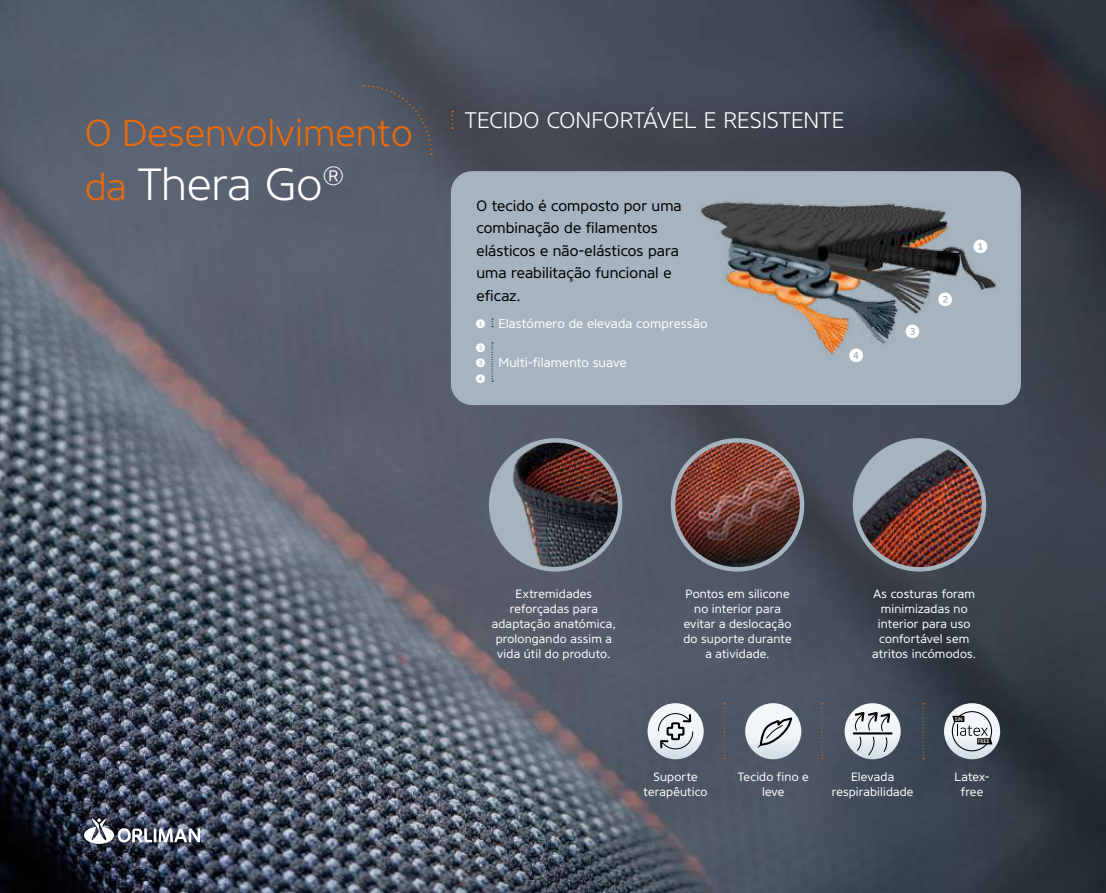
<style>
.page{position:relative;width:1106px;height:893px;background:#fff}
.page>*{position:absolute;margin:0;border:0;box-sizing:border-box;transform-origin:0 0}
.t1{font:300 45px "Core Sans NR";color:#fff}
.t2{font:300 37.5px "Core Sans NR";color:#ed6b06}
.t3{font:300 22.5px "Core Sans NR";letter-spacing:.005em;color:#fff}
.t4{font:15px/22.5px "Core Sans NR";letter-spacing:.005em;color:#000}
.t5{font:12.75px "Core Sans NR";letter-spacing:.01em;color:#fff}
.t6{font:12px/15px "Core Sans NR";letter-spacing:.01em;color:#fff;text-align:center}
.t7{font:600 5.55px "Foundry Sterling OT3";color:#fff}
.s1{font-size:37.5px;color:#ed6b06}
</style>
<div class="page">
<img style="left:0;top:0;width:1106px;height:893px">
<svg style="left:724px;top:703px;width:1px;height:56px"></svg>
<svg style="left:821px;top:703px;width:2px;height:56px"></svg>
<svg style="left:922px;top:703px;width:2px;height:56px"></svg>
<svg style="left:647px;top:703px;width:56px;height:56px"></svg>
<svg style="left:657px;top:713px;width:36px;height:37px"></svg>
<svg style="left:745px;top:703px;width:56px;height:56px"></svg>
<svg style="left:757px;top:718px;width:36px;height:30px"></svg>
<svg style="left:844px;top:703px;width:56px;height:56px"></svg>
<svg style="left:853px;top:710px;width:38px;height:46px"></svg>
<svg style="left:944px;top:703px;width:56px;height:56px"></svg>
<svg style="left:951px;top:711px;width:41px;height:40px"></svg>
<div style="left:451px;top:171px;width:569px;height:234px;background:#a6b4bf;border-radius:21px"></div>
<svg style="left:451px;top:111px;width:2px;height:18px"></svg>
<svg style="left:363px;top:84px;width:69px;height:71px;background:#505662"></svg>
<div style="left:489px;top:438px;width:133px;height:134px;background:#a6b4bf;border-radius:50%"></div>
<img style="left:501px;top:443px;width:117px;height:124px">
<svg style="left:852px;top:438px;width:134px;height:134px;background:#9ba5af"></svg>
<img style="left:857px;top:443px;width:124px;height:124px;border-radius:62px">
<svg style="left:671px;top:438px;width:133px;height:134px;background:#9ea8b2"></svg>
<img style="left:675px;top:443px;width:124px;height:124px;border-radius:62px">
<svg style="left:492px;top:342px;width:1px;height:40px"></svg>
<img style="left:700px;top:201px;width:299px;height:155px">
<svg style="left:84px;top:818px;width:120px;height:26px"></svg>
<svg style="left:973px;top:239px;width:14px;height:14px"></svg>
<svg style="left:938px;top:292px;width:14px;height:14px"></svg>
<svg style="left:905px;top:325px;width:14px;height:13px"></svg>
<svg style="left:849px;top:348px;width:14px;height:8px"></svg>
<h2 class="t2" style="left:85px;top:108px;width:329px">O Desenvolvimento</h2>
<h1 class="t1" style="left:85px;top:155px;width:261px"><span class="s1">da</span> Thera Go<sup>®</sup></h1>
<h3 class="t3" style="left:465px;top:106px;width:381px">TECIDO CONFORTÁVEL E RESISTENTE</h3>
<p class="t4" style="left:476px;top:194px;width:207px">O tecido é composto por uma combinação de filamentos elásticos e não-elásticos para uma reabilitação funcional e eficaz.</p>
<p class="t5" style="left:498px;top:316px;width:211px">Elastómero de elevada compressão</p>
<p class="t5" style="left:475px;top:355px;width:153px">✓ Multi-filamento suave</p>
<p class="t6" style="left:492px;top:586px;width:126px">Extremidades reforçadas para adaptação anatómica, prolongando assim a vida útil do produto.</p>
<p class="t6" style="left:872px;top:586px;width:105px">As costuras foram minimizadas no interior para uso confortável sem atritos incómodos.</p>
<p class="t6" style="left:683px;top:586px;width:110px">Pontos em silicone no interior para evitar a deslocação do suporte durante a atividade.</p>
<p class="t7" style="left:954px;top:714px;width:10px">SIN</p>
<p class="t7" style="left:977px;top:737px;width:13px">FREE</p>
<p class="t6" style="left:643px;top:769px;width:65px">Suporte terapêutico</p>
<p class="t6" style="left:737px;top:769px;width:73px">Tecido fino e leve</p>
<p class="t6" style="left:831px;top:769px;width:83px">Elevada respirabilidade</p>
<p class="t6" style="left:954px;top:769px;width:37px">Latex&shy;free</p>
</div>
